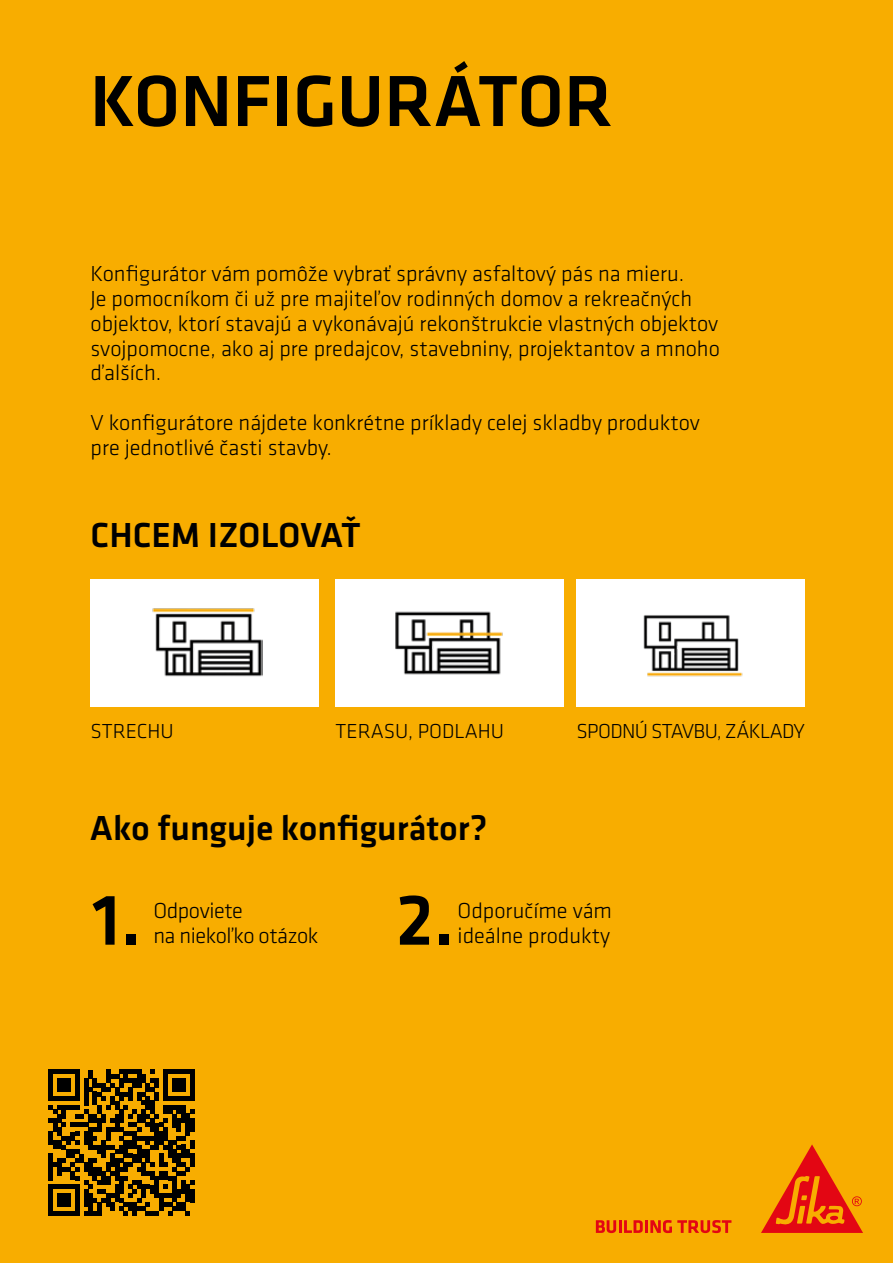
<style>
.page{position:relative;width:893px;height:1263px;background:#f8ad00}
.page>*{position:absolute;margin:0;border:0;box-sizing:border-box;transform-origin:0 0}
.t1{font:500 75px "Klavika";color:#000}
.t2{font:500 36px "Klavika";color:#000}
.t3{font:300 22.5px/24.8px "Klavika";color:#000}
.t4{font:300 22.5px/24.8px "Klavika";letter-spacing:-.02em;color:#000}
.t5{font:300 21px "Klavika";letter-spacing:-.01em;color:#000}
.t6{font:300 21px "Klavika";letter-spacing:-.03em;color:#000}
</style>
<div class="page">
<svg style="left:49px;top:1070px;width:145px;height:145px"></svg>
<hr style="left:190px;top:1189px;width:4px;height:13px;background:#000">
<div style="left:91px;top:579px;width:228px;height:127px;background:#fff"></div>
<img style="left:152px;top:608px;width:110px;height:69px">
<div style="left:336px;top:579px;width:228px;height:127px;background:#fff"></div>
<img style="left:395px;top:611px;width:108px;height:64px">
<div style="left:577px;top:579px;width:228px;height:127px;background:#fff"></div>
<img style="left:643px;top:615px;width:100px;height:62px">
<svg style="left:596px;top:1220px;width:135px;height:13px"></svg>
<svg style="left:761px;top:1144px;width:102px;height:89px"></svg>
<h1 class="t1" style="left:90px;top:60px;width:524px">KONFIGURÁTOR</h1>
<p class="t3" style="left:91px;top:262px;width:631px">Konfigurátor vám pomôže vybrať správny asfaltový pás na mieru.<br>Je pomocníkom či už pre majiteľov rodinných domov a rekreačných objektov, ktorí stavajú a vykonávajú rekonštrukcie vlastných objektov svojpomocne, ako aj pre predajcov, stavebniny, projektantov a mnoho ďalších.</p>
<p class="t3" style="left:91px;top:410px;width:611px">V konfigurátore nájdete konkrétne príklady celej skladby produktov pre jednotlivé časti stavby.</p>
<h2 class="t2" style="left:91px;top:516px;width:272px">CHCEM IZOLOVAŤ</h2>
<p class="t5" style="left:91px;top:720px;width:85px">STRECHU</p>
<p class="t5" style="left:336px;top:720px;width:170px">TERASU, PODLAHU</p>
<p class="t6" style="left:576px;top:720px;width:230px">SPODNÚ STAVBU, ZÁKLADY</p>
<h2 class="t2" style="left:90px;top:808px;width:399px">Ako funguje konfigurátor?</h2>
<h1 class="t1" style="left:92px;top:879px;width:51px">1.</h1>
<h1 class="t1" style="left:396px;top:879px;width:60px">2.</h1>
<p class="t4" style="left:153px;top:899px;width:167px">Odpoviete<br>na niekoľko otázok</p>
<p class="t3" style="left:458px;top:899px;width:156px">Odporučíme vám ideálne produkty</p>
</div>
